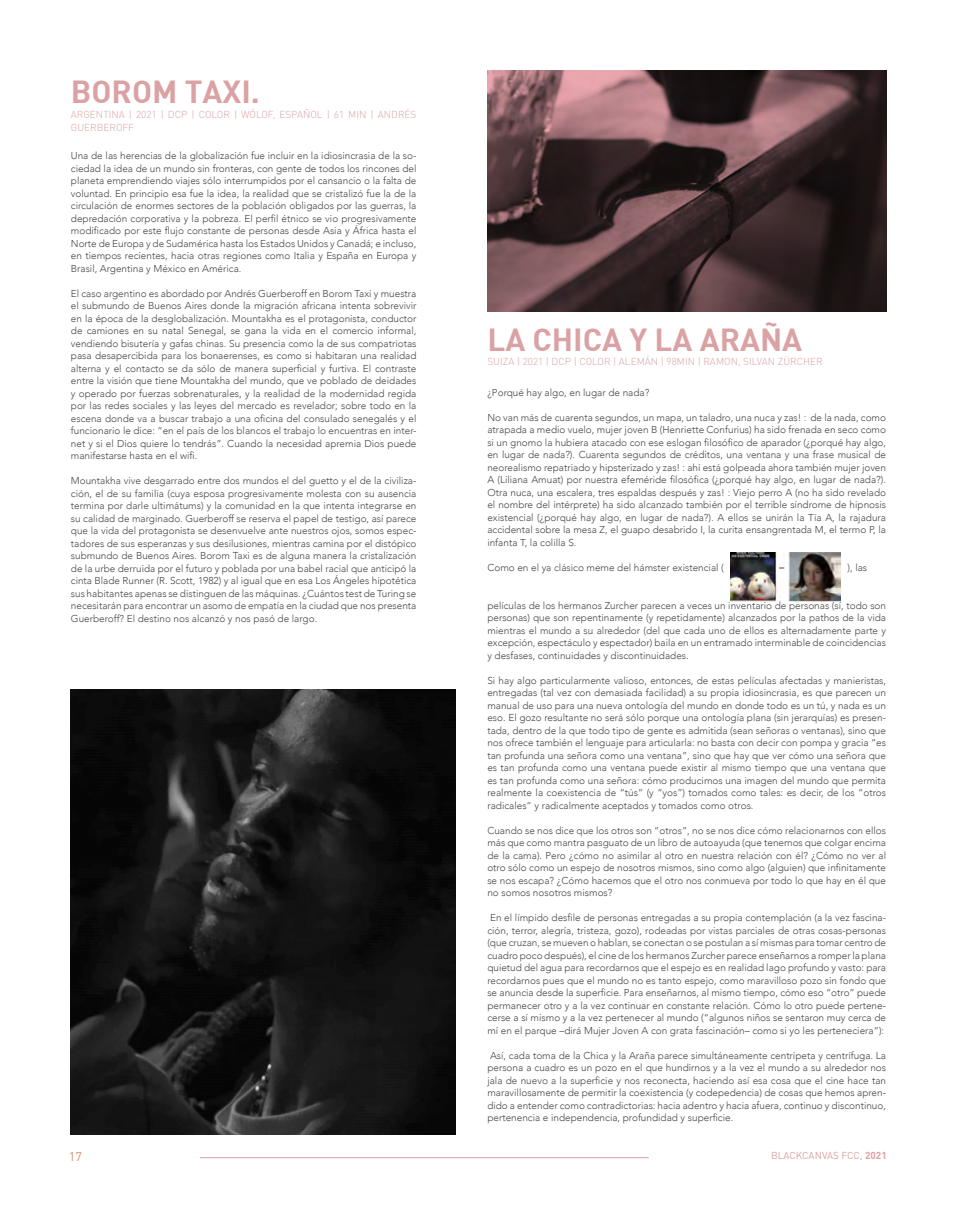
<style>
.page{position:relative;width:957px;height:1205px;background:#fff}
.page>*{position:absolute;margin:0;border:0;box-sizing:border-box;transform-origin:0 0}
.t1{font:31.25px "DIN Bold";color:#daa2a4}
.t2{font:12.5px "DIN";color:#da8f74}
.t3{font:300 10px/12.5px "Avenir";color:#484848;text-align:justify}
.t4{font:300 10px/12.5px "DIN Pro";color:#daa2a3}
.t5{font:10px "DIN";color:#daa2a4}
.s1{font-weight:700}
</style>
<div class="page">
<img style="left:730px;top:552px;width:111px;height:51px">
<img style="left:71px;top:689px;width:384px;height:445px">
<img style="left:487px;top:71px;width:399px;height:240px">
<hr style="left:200px;top:1157px;width:449px;height:1px;background:#daa2a4">
<h1 class="t1" style="left:71px;top:71px;width:190px">BOROM TAXI.</h1>
<p class="t4" style="left:71px;top:108px;width:347px">ARGENTINA | 2021 | DCP | COLOR | WÓLOF, ESPAÑOL | 61 MIN | ANDRÉS<br>GUERBEROFF</p>
<p class="t3" style="left:71px;top:149px;width:347px">Una de las herencias de la globalización fue incluir en la idiosincrasia de la so&shy;ciedad la idea de un mundo sin fronteras, con gente de todos los rincones del planeta emprendiendo viajes sólo interrumpidos por el cansancio o la falta de voluntad. En principio esa fue la idea, la realidad que se cristalizó fue la de la circulación de enormes sectores de la población obligados por las guerras, la depredación corporativa y la pobreza. El perfil étnico se vio progresivamente modificado por este flujo constante de personas desde Asia y África hasta el Norte de Europa y de Sudamérica hasta los Estados Unidos y Canadá; e incluso, en tiempos recientes, hacia otras regiones como Italia y España en Europa y Brasil, Argentina y México en América.</p>
<p class="t3" style="left:71px;top:287px;width:347px">El caso argentino es abordado por Andrés Guerberoff en Borom Taxi y muestra el submundo de Buenos Aires donde la migración africana intenta sobrevivir en la época de la desglobalización. Mountakha es el protagonista, conductor de camiones en su natal Senegal, se gana la vida en el comercio informal, vendiendo bisutería y gafas chinas. Su presencia como la de sus compatriotas pasa desapercibida para los bonaerenses, es como si habitaran una realidad alterna y el contacto se da sólo de manera superficial y furtiva. El contraste entre la visión que tiene Mountakha del mundo, que ve poblado de deidades y operado por fuerzas sobrenaturales, y la realidad de la modernidad regida por las redes sociales y las leyes del mercado es revelador; sobre todo en la escena donde va a buscar trabajo a una oficina del consulado senegalés y el funcionario le dice: “en el país de los blancos el trabajo lo encuentras en inter&shy;net y si el Dios quiere lo tendrás”. Cuando la necesidad apremia Dios puede manifestarse hasta en el wifi.</p>
<p class="t3" style="left:71px;top:474px;width:347px">Mountakha vive desgarrado entre dos mundos el del guetto y el de la civiliza&shy;ción, el de su familia (cuya esposa progresivamente molesta con su ausencia termina por darle ultimátums) y la comunidad en la que intenta integrarse en su calidad de marginado. Guerberoff se reserva el papel de testigo, así parece que la vida del protagonista se desenvuelve ante nuestros ojos, somos espec&shy;tadores de sus esperanzas y sus desilusiones, mientras camina por el distópico submundo de Buenos Aires. Borom Taxi es de alguna manera la cristalización de la urbe derruida por el futuro y poblada por una babel racial que anticipó la cinta Blade Runner (R. Scott, 1982) y al igual que en esa Los Ángeles hipotética sus habitantes apenas se distinguen de las máquinas. ¿Cuántos test de Turing se necesitarán para encontrar un asomo de empatía en la ciudad que nos presenta Guerberoff? El destino nos alcanzó y nos pasó de largo.</p>
<h1 class="t1" style="left:487px;top:319px;width:316px">LA CHICA Y LA ARAÑA</h1>
<p class="t4" style="left:487px;top:355px;width:337px">SUIZA | 2021 | DCP | COLOR | ALEMÁN | 98MIN | RAMON, SILVAN ZÜRCHER</p>
<p class="t3" style="left:487px;top:386px;width:163px">¿Porqué hay algo, en lugar de nada?</p>
<p class="t3" style="left:487px;top:411px;width:400px">No van más de cuarenta segundos, un mapa, un taladro, una nuca y zas! : de la nada, como atrapada a medio vuelo, mujer joven B (Henriette Confurius) ha sido frenada en seco como si un gnomo la hubiera atacado con ese eslogan filosófico de aparador (¿porqué hay algo, en lugar de nada?). Cuarenta segundos de créditos, una ventana y una frase musical de neorealismo repatriado y hipsterizado y zas! : ahí está golpeada ahora también mujer joven A (Liliana Amuat) por nuestra efeméride filosófica (¿porqué hay algo, en lugar de nada?).<br>Otra nuca, una escalera, tres espaldas después y zas! : Viejo perro A (no ha sido revelado el nombre del intérprete) ha sido alcanzado también por el terrible síndrome de hipnosis existencial (¿porqué hay algo, en lugar de nada?). A ellos se unirán la Tía A, la rajadura accidental sobre la mesa Z, el guapo desabrido I, la curita ensangrentada M, el termo P, la infanta T, la colilla S.</p>
<p class="t3" style="left:487px;top:561px;width:238px">Como en el ya clásico meme del hámster existencial (</p>
<p class="t3" style="left:778px;top:561px;width:8px">=</p>
<p class="t3" style="left:847px;top:561px;width:21px">), las</p>
<p class="t3" style="left:487px;top:599px;width:400px">películas de los hermanos Zurcher parecen a veces un inventario de personas (sí, todo son personas) que son repentinamente (y repetidamente) alcanzados por la pathos de la vida mientras el mundo a su alrededor (del que cada uno de ellos es alternadamente parte y excepción, espectáculo y espectador) baila en un entramado interminable de coincidencias y desfases, continuidades y discontinuidades.</p>
<p class="t3" style="left:487px;top:674px;width:400px">Si hay algo particularmente valioso, entonces, de estas películas afectadas y manieristas, entregadas (tal vez con demasiada facilidad) a su propia idiosincrasia, es que parecen un manual de uso para una nueva ontología del mundo en donde todo es un tú, y nada es un eso. El gozo resultante no será sólo porque una ontología plana (sin jerarquías) es presen&shy;tada, dentro de la que todo tipo de gente es admitida (sean señoras o ventanas), sino que nos ofrece también el lenguaje para articularla: no basta con decir con pompa y gracia “es tan profunda una señora como una ventana”, sino que hay que ver cómo una señora que es tan profunda como una ventana puede existir al mismo tiempo que una ventana que es tan profunda como una señora: cómo producimos una imagen del mundo que permita realmente la coexistencia de “tús” (y “yos”) tomados como tales: es decir, de los “otros radicales” y radicalmente aceptados y tomados como otros.</p>
<p class="t3" style="left:487px;top:824px;width:400px">Cuando se nos dice que los otros son “otros”, no se nos dice cómo relacionarnos con ellos más que como mantra pasguato de un libro de autoayuda (que tenemos que colgar encima de la cama). Pero ¿cómo no asimilar al otro en nuestra relación con él? ¿Cómo no ver al otro sólo como un espejo de nosotros mismos, sino como algo (alguien) que infinitamente se nos escapa? ¿Cómo hacemos que el otro nos conmueva por todo lo que hay en él que no somos nosotros mismos?</p>
<p class="t3" style="left:487px;top:911px;width:400px">En el límpido desfile de personas entregadas a su propia contemplación (a la vez fascina&shy;ción, terror, alegría, tristeza, gozo), rodeadas por vistas parciales de otras cosas-personas (que cruzan, se mueven o hablan, se conectan o se postulan a sí mismas para tomar centro de cuadro poco después), el cine de los hermanos Zurcher parece enseñarnos a romper la plana quietud del agua para recordarnos que el espejo es en realidad lago profundo y vasto: para recordarnos pues que el mundo no es tanto espejo, como maravilloso pozo sin fondo que se anuncia desde la superficie. Para enseñarnos, al mismo tiempo, cómo eso “otro” puede permanecer otro y a la vez continuar en constante relación. Cómo lo otro puede pertene&shy;cerse a sí mismo y a la vez pertenecer al mundo (“algunos niños se sentaron muy cerca de mí en el parque –dirá Mujer Joven A con grata fascinación– como si yo les perteneciera”):</p>
<p class="t3" style="left:487px;top:1049px;width:400px">Así, cada toma de la Chica y la Araña parece simultáneamente centrípeta y centrífuga. La persona a cuadro es un pozo en el que hundirnos y a la vez el mundo a su alrededor nos jala de nuevo a la superficie y nos reconecta, haciendo así esa cosa que el cine hace tan maravillosamente de permitir la coexistencia (y codepedencia) de cosas que hemos apren&shy;dido a entender como contradictorias: hacia adentro y hacia afuera, continuo y discontinuo, pertenencia e independencia, profundidad y superficie.</p>
<p class="t2" style="left:69px;top:1148px;width:15px">17</p>
<p class="t5" style="left:771px;top:1149px;width:117px">BLACKCANVAS FCC, <span class="s1">2021</span></p>
</div>
